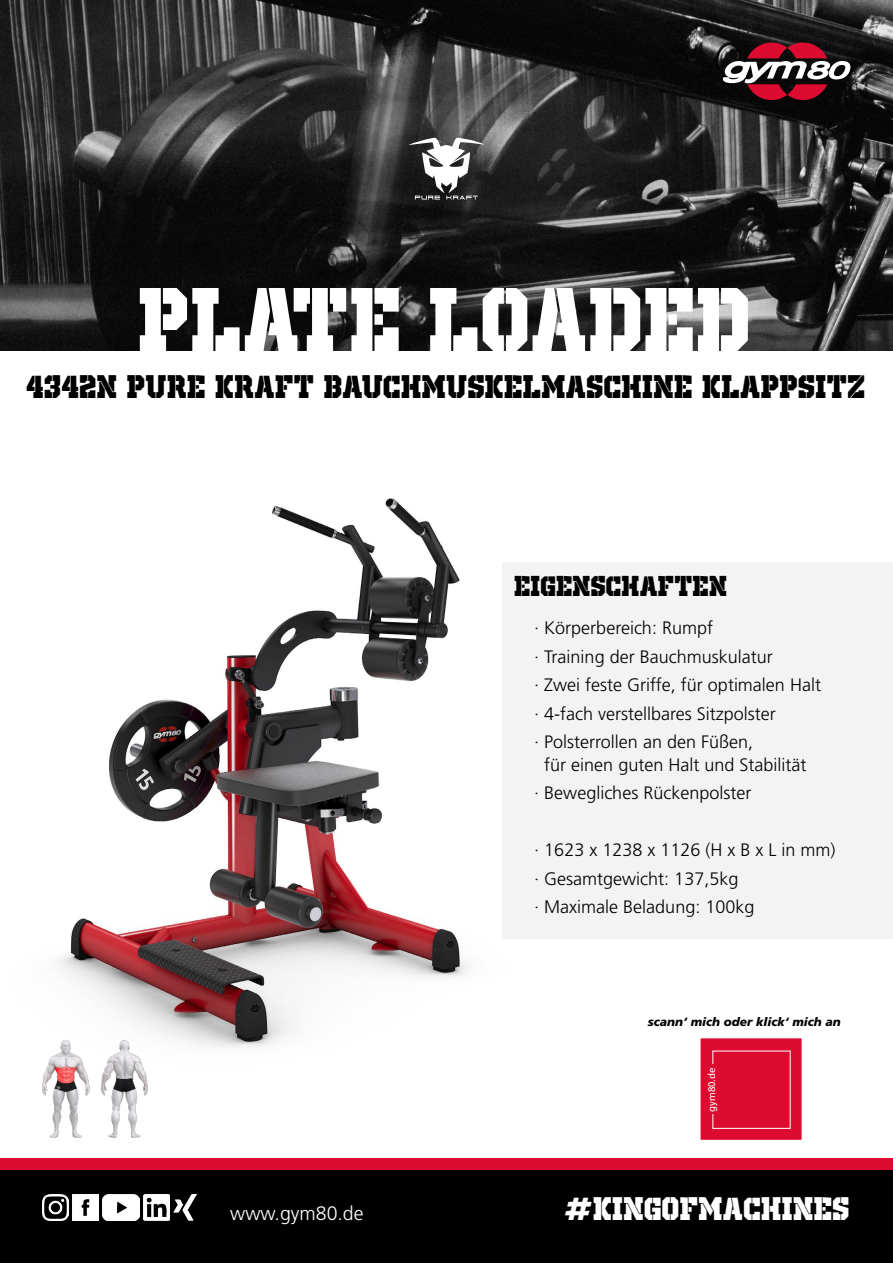
<style>
.page{position:relative;width:893px;height:1263px;background:#fff}
.page>*{position:absolute;margin:0;border:0;box-sizing:border-box;transform-origin:0 0}
.t1{font:105px "Old School United Stencil";color:#fff}
.t2{font:37.5px "Old School United Stencil";color:#000}
.t3{font:37.5px "Old School United Stencil";color:#fff}
.t4{font:33px "Old School United Stencil";color:#000}
.t5{font:300 19.5px "Frutiger LT Std";color:#fff}
.t6{font:300 18px/28.5px "Frutiger LT Std";color:#000}
.t7{font:italic 900 12px "Frutiger LT Std";color:#000}
.t8{font:9.75px "Frutiger LT Std";color:#fff}
</style>
<div class="page">
<img style="left:0;top:0;width:893px;height:350px">
<svg style="left:723px;top:43px;width:127px;height:57px"></svg>
<div style="left:0;top:1169px;width:893px;height:94px;background:#000"></div>
<img style="left:43px;top:1194px;width:26px;height:26px">
<img style="left:144px;top:1194px;width:26px;height:26px">
<img style="left:103px;top:1194px;width:37px;height:26px">
<img style="left:73px;top:1194px;width:26px;height:26px">
<img style="left:174px;top:1194px;width:22px;height:26px">
<div style="left:0;top:1158px;width:893px;height:11px;background:#dd0b2f"></div>
<img style="left:42px;top:497px;width:659px;height:643px">
<div style="left:502px;top:562px;width:391px;height:377px;background:#f3f3f3"></div>
<img style="left:43px;top:1040px;width:105px;height:98px">
<svg style="left:409px;top:138px;width:75px;height:62px"></svg>
<div style="left:701px;top:1038px;width:101px;height:102px;background:#dd0b2f;border:2px solid #dd0b2f"></div>
<h1 class="t1" style="left:140px;top:264px;width:615px">PLATE LOADED</h1>
<h2 class="t2" style="left:27px;top:367px;width:841px">4342N PURE KRAFT BAUCHMUSKELMASCHINE KLAPPSITZ</h2>
<h3 class="t4" style="left:515px;top:569px;width:215px">EIGENSCHAFTEN</h3>
<p class="t6" style="left:534px;top:614px;width:288px">· Körperbereich: Rumpf<br>· Training der Bauchmuskulatur<br>· Zwei feste Griffe, für optimalen Halt · 4-fach verstellbares Sitzpolster<br>· Polsterrollen an den Füßen,</p>
<p class="t6" style="left:534px;top:751px;width:274px;text-indent:10px">für einen guten Halt und Stabilität · Bewegliches Rückenpolster</p>
<p class="t6" style="left:534px;top:836px;width:303px">· 1623 x 1238 x 1126 (H x B x L in mm) · Gesamtgewicht: 137,5kg<br>· Maximale Beladung: 100kg</p>
<p class="t7" style="left:648px;top:1014px;width:195px">scann‘ mich oder klick‘ mich an</p>
<p class="t8" style="left:706px;top:1112px;width:46px;rotate:-90deg">gym80.de</p>
<p class="t5" style="left:230px;top:1202px;width:135px">www.gym80.de</p>
<h2 class="t3" style="left:565px;top:1189px;width:287px">#KINGOFMACHINES</h2>
</div>
